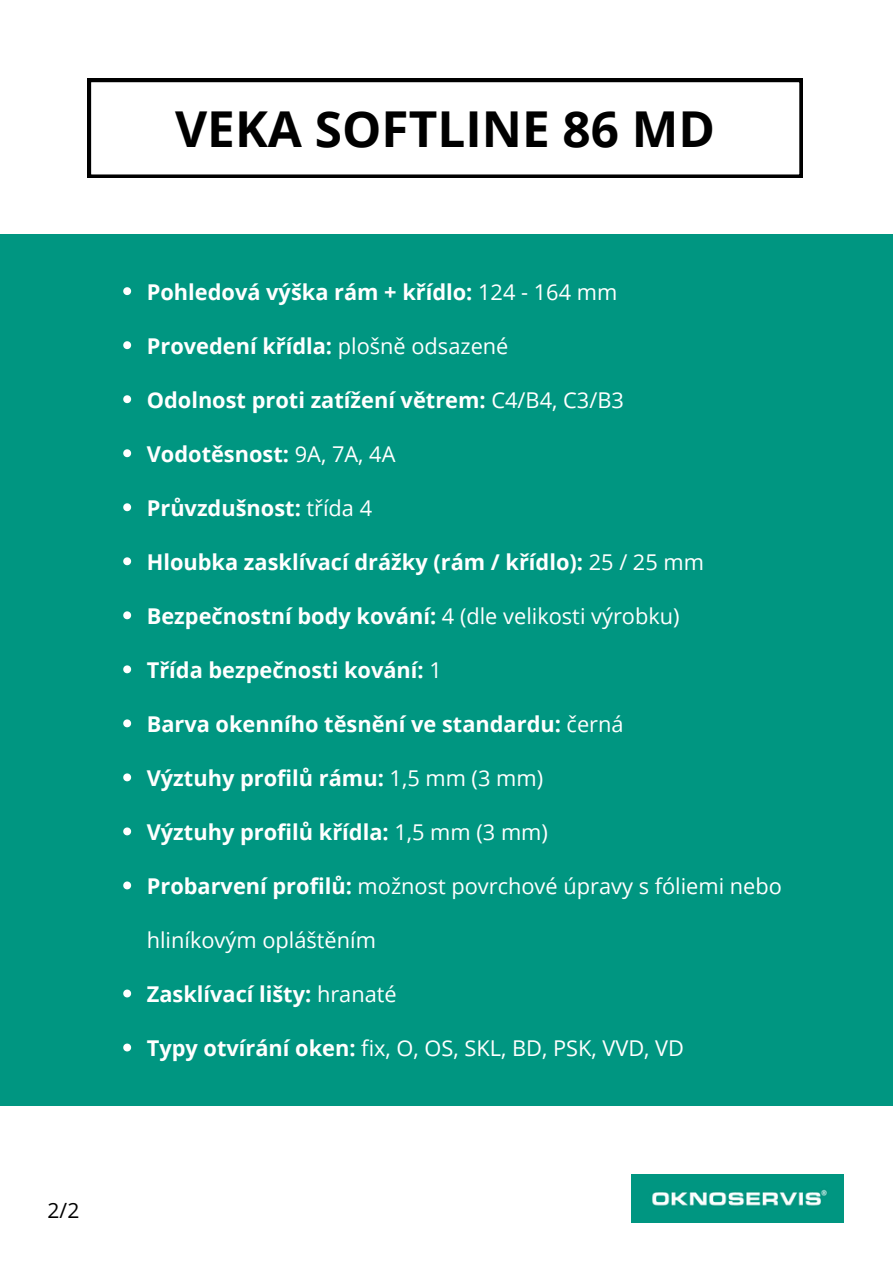
<style>
.page{position:relative;width:894px;height:1264px;background:#fff}
.page>*{position:absolute;margin:0;border:0;box-sizing:border-box;transform-origin:0 0}
.t1{font:700 49.5px "Open Sans";color:#000}
.t2{font:700 21.75px "Open Sans";color:#fff}
.t3{font:21.75px "Open Sans";color:#fff}
.t4{font:21px "Open Sans";color:#000}
.s1{font-weight:400}
.s2{font-weight:700}
</style>
<div class="page">
<div style="left:0;top:234px;width:892px;height:871px;background:#009681"></div>
<img style="left:631px;top:1174px;width:212px;height:48px">
<svg style="left:123px;top:287px;width:8px;height:8px"></svg>
<svg style="left:123px;top:341px;width:8px;height:8px"></svg>
<svg style="left:123px;top:395px;width:8px;height:8px"></svg>
<svg style="left:123px;top:449px;width:8px;height:8px"></svg>
<svg style="left:123px;top:503px;width:8px;height:8px"></svg>
<svg style="left:123px;top:557px;width:8px;height:8px"></svg>
<svg style="left:123px;top:611px;width:8px;height:8px"></svg>
<svg style="left:123px;top:665px;width:8px;height:8px"></svg>
<svg style="left:123px;top:719px;width:8px;height:8px"></svg>
<svg style="left:123px;top:773px;width:8px;height:8px"></svg>
<svg style="left:123px;top:827px;width:8px;height:8px"></svg>
<svg style="left:123px;top:881px;width:8px;height:8px"></svg>
<svg style="left:123px;top:989px;width:8px;height:8px"></svg>
<svg style="left:123px;top:1043px;width:8px;height:8px"></svg>
<svg style="left:88px;top:79px;width:714px;height:99px"></svg>
<p class="t4" style="left:48px;top:1194px;width:33px">2/2</p>
<p class="t1" style="left:175px;top:94px;width:541px">VEKA SOFTLINE 86 MD</p>
<p class="t2" style="left:147px;top:276px;width:472px">Pohledová výška rám + křídlo: <span class="s1">124 - 164 mm</span></p>
<p class="t2" style="left:147px;top:330px;width:363px">Provedení křídla: <span class="s1">plošně odsazené</span></p>
<p class="t2" style="left:147px;top:384px;width:478px">Odolnost proti zatížení větrem: <span class="s1">C4/B4, C3/B3</span></p>
<p class="t2" style="left:147px;top:438px;width:250px">Vodotěsnost: <span class="s1">9A, 7A, 4A</span></p>
<p class="t2" style="left:147px;top:492px;width:227px">Průvzdušnost: <span class="s1">třída 4</span></p>
<p class="t2" style="left:147px;top:546px;width:558px">Hloubka zasklívací drážky (rám / křídlo): <span class="s1">25 / 25 mm</span></p>
<p class="t2" style="left:147px;top:600px;width:534px">Bezpečnostní body kování: <span class="s1">4 (dle velikosti výrobku)</span></p>
<p class="t2" style="left:147px;top:654px;width:296px">Třída bezpečnosti kování: <span class="s1">1</span></p>
<p class="t2" style="left:147px;top:708px;width:478px">Barva okenního těsnění ve standardu: <span class="s1">černá</span></p>
<p class="t2" style="left:147px;top:762px;width:398px">Výztuhy profilů rámu: <span class="s1">1,5 mm (3 mm)</span></p>
<p class="t2" style="left:147px;top:816px;width:402px">Výztuhy profilů křídla: <span class="s1">1,5 mm (3 mm)</span></p>
<p class="t3" style="left:147px;top:870px;width:636px"><span class="s2">Probarvení profilů:</span> možnost povrchové úpravy s fóliemi nebo</p>
<p class="t3" style="left:147px;top:924px;width:231px">hliníkovým opláštěním</p>
<p class="t2" style="left:147px;top:978px;width:251px">Zasklívací lišty: <span class="s1">hranaté</span></p>
<p class="t3" style="left:147px;top:1032px;width:538px"><span class="s2">Typy otvírání oken:</span> fix, O, OS, SKL, BD, PSK, VVD, VD</p>
</div>
